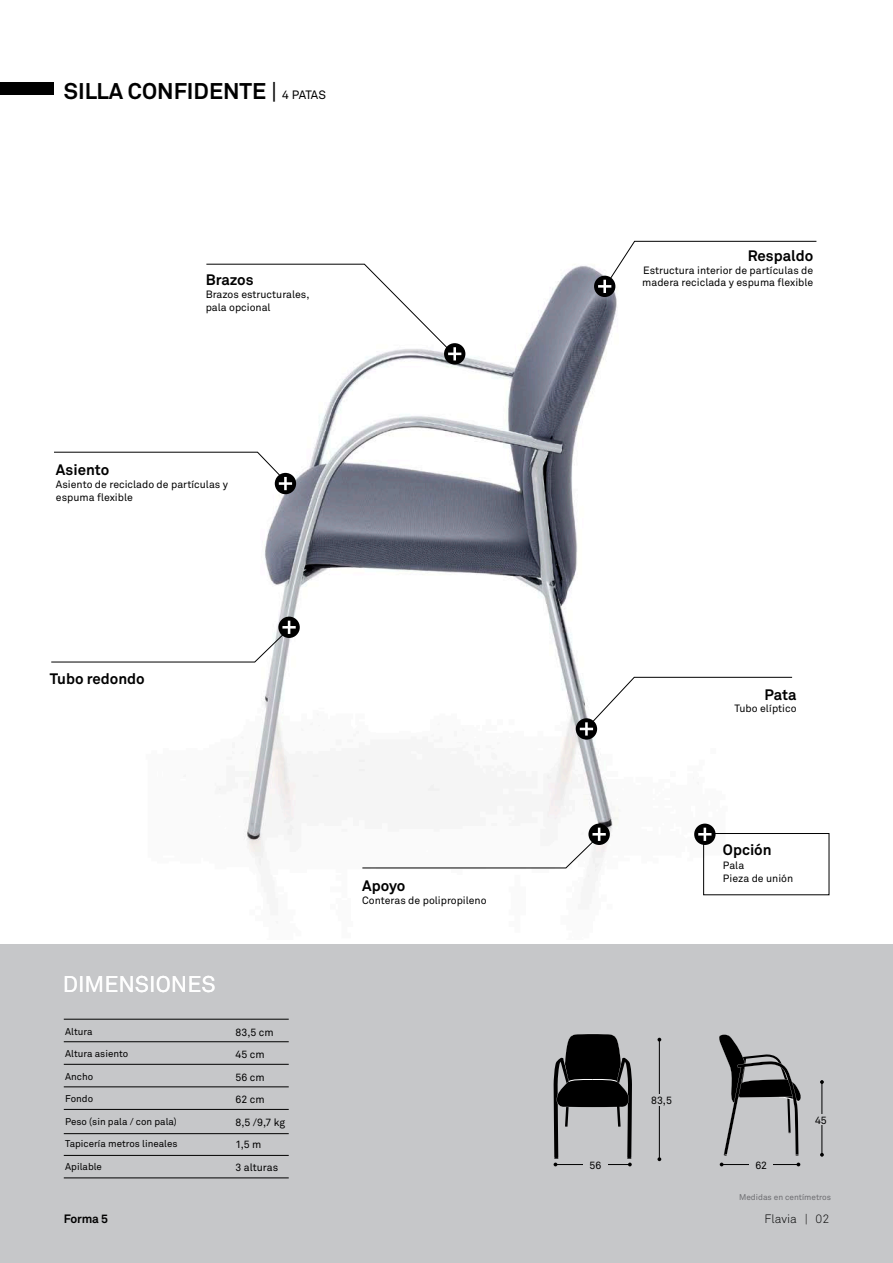
<style>
.page{position:relative;width:893px;height:1263px;background:#fff}
.page>*{position:absolute;margin:0;border:0;box-sizing:border-box;transform-origin:0 0}
.t1{font:700 22.5px "Akkurat";color:#000}
.t2{font:22.5px "Akkurat";color:#fff}
.t3{font:700 15px "Akkurat";color:#000}
.t4{font:300 12px "Akkurat";color:#000}
.t5{font:700 12px "Akkurat";letter-spacing:-.02em;color:#000}
.t6{font:10.5px/22.5px "Akkurat";color:#000}
.t7{font:9.75px "Akkurat";color:#000}
.t8{font:8.25px "Akkurat";color:#6d6d71}
.s1{font-weight:400}
.s2{font-weight:400;font-size:12px}
</style>
<div class="page">
<div style="left:0;top:944px;width:893px;height:319px;background:#c6c7c9"></div>
<div style="left:0;top:82px;width:53px;height:13px;background:#000"></div>
<img style="left:219px;top:240px;width:548px;height:656px">
<svg style="left:719px;top:1034px;width:82px;height:122px"></svg>
<svg style="left:657px;top:1157px;width:4px;height:4px"></svg>
<hr style="left:659px;top:1040px;width:1px;height:119px;background:#000">
<svg style="left:820px;top:1080px;width:4px;height:4px"></svg>
<svg style="left:820px;top:1153px;width:4px;height:4px"></svg>
<hr style="left:822px;top:1081px;width:1px;height:74px;background:#000">
<svg style="left:554px;top:1034px;width:78px;height:132px"></svg>
<hr style="left:556px;top:1164px;width:74px;height:1px;background:#000">
<svg style="left:796px;top:1162px;width:4px;height:4px"></svg>
<hr style="left:722px;top:1164px;width:76px;height:1px;background:#000">
<div style="left:645px;top:1094px;width:33px;height:11px;background:#c6c7c9"></div>
<div style="left:813px;top:1115px;width:16px;height:10px;background:#c6c7c9"></div>
<div style="left:583px;top:1161px;width:25px;height:14px;background:#c6c7c9"></div>
<div style="left:750px;top:1161px;width:23px;height:14px;background:#c6c7c9"></div>
<div style="left:594px;top:276px;width:21px;height:21px;background:#000;border-radius:50%"></div>
<svg style="left:598px;top:241px;width:219px;height:52px"></svg>
<div style="left:275px;top:473px;width:21px;height:21px;background:#000;border-radius:50%"></div>
<svg style="left:54px;top:451px;width:239px;height:39px"></svg>
<div style="left:588px;top:824px;width:22px;height:21px;background:#000;border-radius:50%"></div>
<svg style="left:362px;top:828px;width:244px;height:41px"></svg>
<svg style="left:444px;top:343px;width:21px;height:22px"></svg>
<svg style="left:206px;top:263px;width:255px;height:97px"></svg>
<svg style="left:576px;top:718px;width:21px;height:22px"></svg>
<svg style="left:580px;top:676px;width:213px;height:54px"></svg>
<hr style="left:585px;top:722px;width:3px;height:14px;background:#fff">
<div style="left:703px;top:833px;width:126px;height:62px;border:1px solid #000"></div>
<div style="left:694px;top:824px;width:21px;height:21px;background:#000;border-radius:50%"></div>
<svg style="left:698px;top:828px;width:13px;height:13px"></svg>
<svg style="left:278px;top:617px;width:22px;height:21px"></svg>
<svg style="left:51px;top:621px;width:245px;height:42px"></svg>
<hr style="left:64px;top:1041px;width:225px;height:1px;background:#000">
<hr style="left:64px;top:1064px;width:225px;height:1px;background:#000">
<hr style="left:64px;top:1086px;width:225px;height:1px;background:#000">
<hr style="left:64px;top:1109px;width:225px;height:1px;background:#000">
<hr style="left:64px;top:1155px;width:225px;height:1px;background:#000">
<hr style="left:64px;top:1019px;width:225px;height:1px;background:#000">
<hr style="left:64px;top:1133px;width:225px;height:1px;background:#000">
<hr style="left:64px;top:1178px;width:225px;height:1px;background:#000">
<h1 class="t1" style="left:64px;top:77px;width:264px">SILLA CONFIDENTE <span class="s1">|</span> <span class="s2">4 PATAS</span></h1>
<h2 class="t3" style="left:206px;top:271px;width:49px">Brazos</h2>
<p class="t6" style="left:206px;top:288px;width:105px;line-height:12.6px">Brazos estructurales, pala opcional</p>
<h2 class="t3" style="left:56px;top:461px;width:55px">Asiento</h2>
<p class="t6" style="left:56px;top:478px;width:173px;line-height:12.6px">Asiento de reciclado de partículas y espuma flexible</p>
<h2 class="t3" style="left:50px;top:669px;width:96px">Tubo redondo</h2>
<h1 class="t2" style="left:63px;top:970px;width:154px">DIMENSIONES</h1>
<p class="t7" style="left:65px;top:1025px;width:29px">Altura</p>
<p class="t7" style="left:65px;top:1048px;width:64px">Altura asiento</p>
<p class="t7" style="left:65px;top:1070px;width:30px">Ancho</p>
<p class="t7" style="left:65px;top:1093px;width:29px">Fondo</p>
<p class="t7" style="left:65px;top:1115px;width:113px">Peso (sin pala / con pala)</p>
<p class="t7" style="left:65px;top:1138px;width:114px">Tapicería metros lineales</p>
<p class="t7" style="left:65px;top:1160px;width:38px">Apilable</p>
<p class="t6" style="left:236px;top:1020px;width:51px">83,5 cm<br>45 cm<br>56 cm<br>62 cm<br>8,5 /9,7 kg<br>1,5 m<br>3 alturas</p>
<h2 class="t3" style="left:362px;top:876px;width:45px">Apoyo</h2>
<p class="t6" style="left:362px;top:888px;width:126px">Conteras de polipropileno</p>
<h2 class="t3" style="left:748px;top:246px;width:67px">Respaldo</h2>
<p class="t6" style="left:642px;top:263px;width:173px;line-height:12.6px">Estructura interior de partículas de madera reciclada y espuma flexible</p>
<h2 class="t3" style="left:765px;top:685px;width:33px">Pata</h2>
<p class="t6" style="left:734px;top:697px;width:64px">Tubo elíptico</p>
<h2 class="t3" style="left:723px;top:841px;width:50px">Opción</h2>
<p class="t6" style="left:723px;top:858px;width:72px;line-height:13.5px">Pala<br>Pieza de unión</p>
<p class="t6" style="left:651px;top:1089px;width:22px">83,5</p>
<p class="t6" style="left:590px;top:1154px;width:13px">56</p>
<p class="t6" style="left:755px;top:1154px;width:13px">62</p>
<p class="t6" style="left:815px;top:1109px;width:13px">45</p>
<p class="t8" style="left:739px;top:1192px;width:93px">Medidas en centímetros</p>
<p class="t5" style="left:64px;top:1211px;width:46px">Forma 5</p>
<p class="t4" style="left:764px;top:1211px;width:66px">Flavia | 02</p>
</div>
